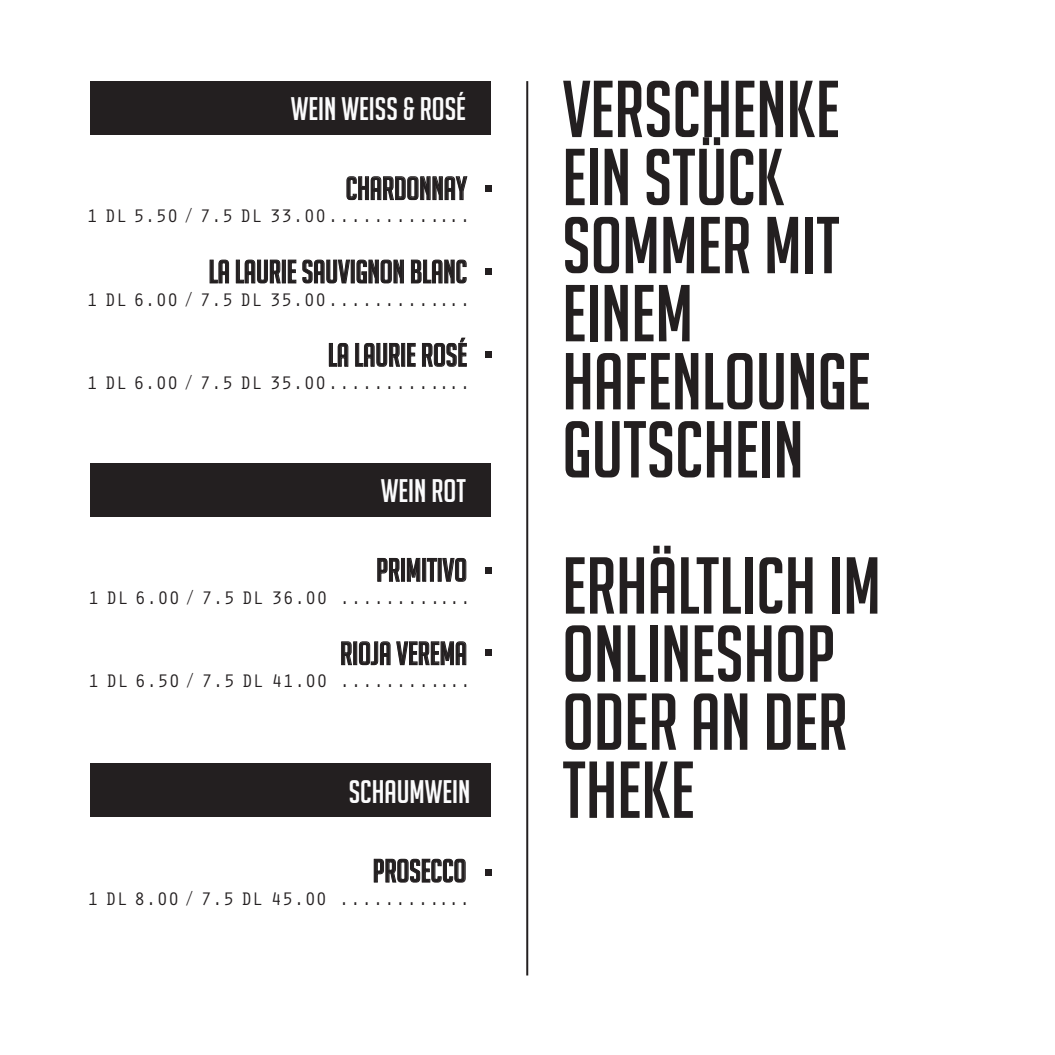
<style>
.page{position:relative;width:1055px;height:1055px;background:#fff}
.page>*{position:absolute;margin:0;border:0;box-sizing:border-box;transform-origin:0 0}
.t1{font:78.4px/68px "Big Noodle Titling";color:#231f20}
.t2{font:31.8px "Big Noodle Titling";color:#231f20}
.t3{font:31.8px "Big Noodle Titling";color:#fbfbfc}
.t4{font:18.8px "Orator Std";color:#231f20}
</style>
<div class="page">
<div style="left:90px;top:81px;width:401px;height:53px;background:#231f20"></div>
<div style="left:90px;top:763px;width:401px;height:54px;background:#231f20"></div>
<hr style="left:526px;top:81px;width:2px;height:894px;background:#231f20">
<svg style="left:346px;top:176px;width:121px;height:24px"></svg>
<svg style="left:210px;top:259px;width:19px;height:24px"></svg>
<svg style="left:236px;top:259px;width:45px;height:24px"></svg>
<div style="left:282px;top:260px;width:4px;height:23px;border:1px solid #231f20"></div>
<svg style="left:288px;top:259px;width:8px;height:24px"></svg>
<svg style="left:302px;top:259px;width:48px;height:24px"></svg>
<div style="left:351px;top:260px;width:3px;height:23px;border:1px solid #231f20"></div>
<svg style="left:356px;top:259px;width:48px;height:24px"></svg>
<svg style="left:411px;top:259px;width:55px;height:24px"></svg>
<svg style="left:329px;top:343px;width:19px;height:24px"></svg>
<svg style="left:355px;top:343px;width:45px;height:24px"></svg>
<div style="left:401px;top:343px;width:4px;height:23px;border:1px solid #231f20"></div>
<svg style="left:407px;top:343px;width:8px;height:24px"></svg>
<svg style="left:422px;top:337px;width:45px;height:30px"></svg>
<svg style="left:374px;top:858px;width:91px;height:24px"></svg>
<div style="left:485px;top:185px;width:6px;height:7px;background:#231f20"></div>
<svg style="left:485px;top:268px;width:6px;height:6px"></svg>
<div style="left:485px;top:351px;width:6px;height:7px;background:#231f20"></div>
<div style="left:485px;top:869px;width:6px;height:7px;background:#231f20"></div>
<div style="left:90px;top:463px;width:401px;height:53px;background:#231f20"></div>
<svg style="left:377px;top:558px;width:23px;height:24px"></svg>
<div style="left:401px;top:558px;width:4px;height:23px;border:1px solid #231f20"></div>
<svg style="left:407px;top:558px;width:13px;height:24px"></svg>
<div style="left:422px;top:558px;width:4px;height:23px;border:1px solid #231f20"></div>
<svg style="left:427px;top:558px;width:39px;height:24px"></svg>
<svg style="left:341px;top:641px;width:11px;height:24px"></svg>
<div style="left:353px;top:641px;width:4px;height:24px;border:1px solid #231f20"></div>
<svg style="left:359px;top:641px;width:31px;height:24px"></svg>
<svg style="left:396px;top:641px;width:70px;height:24px"></svg>
<div style="left:485px;top:567px;width:6px;height:7px;background:#231f20"></div>
<div style="left:485px;top:649px;width:6px;height:7px;background:#231f20"></div>
<h2 class="t3" style="left:291px;top:92px;width:177px">WEIN WEISS &amp; ROSÉ</h2>
<h2 class="t2" style="left:346px;top:171px;width:123px">CHARDONNAY</h2>
<p class="t4" style="left:87px;top:202px;width:385px">1 DL 5.50 / 7.5 DL 33.00.............</p>
<h2 class="t2" style="left:209px;top:254px;width:260px">LA LAURIE SAUVIGNON BLANC</h2>
<p class="t4" style="left:87px;top:286px;width:385px">1 DL 6.00 / 7.5 DL 35.00.............</p>
<h2 class="t2" style="left:328px;top:338px;width:141px">LA LAURIE ROSÉ</h2>
<p class="t4" style="left:87px;top:369px;width:385px">1 DL 6.00 / 7.5 DL 35.00.............</p>
<h2 class="t3" style="left:381px;top:473px;width:87px">WEIN ROT</h2>
<h2 class="t2" style="left:376px;top:553px;width:92px">PRIMITIVO</h2>
<p class="t4" style="left:88px;top:584px;width:384px">1 DL 6.00 / 7.5 DL 36.00 ............</p>
<h2 class="t2" style="left:340px;top:636px;width:128px">RIOJA VEREMA</h2>
<p class="t4" style="left:88px;top:667px;width:384px">1 DL 6.50 / 7.5 DL 41.00 ............</p>
<h2 class="t3" style="left:349px;top:774px;width:123px">SCHAUMWEIN</h2>
<h2 class="t2" style="left:373px;top:853px;width:95px">PROSECCO</h2>
<p class="t4" style="left:88px;top:885px;width:384px">1 DL 8.00 / 7.5 DL 45.00 ............</p>
<h1 class="t1" style="left:562px;top:75px;width:310px">VERSCHENKE<br>EIN STÜCK<br>SOMMER MIT<br>EINEM<br>HAFENLOUNGE<br>GUTSCHEIN</h1>
<h1 class="t1" style="left:562px;top:551px;width:320px">ERHÄLTLICH IM<br>ONLINESHOP<br>ODER AN DER<br>THEKE</h1>
</div>
